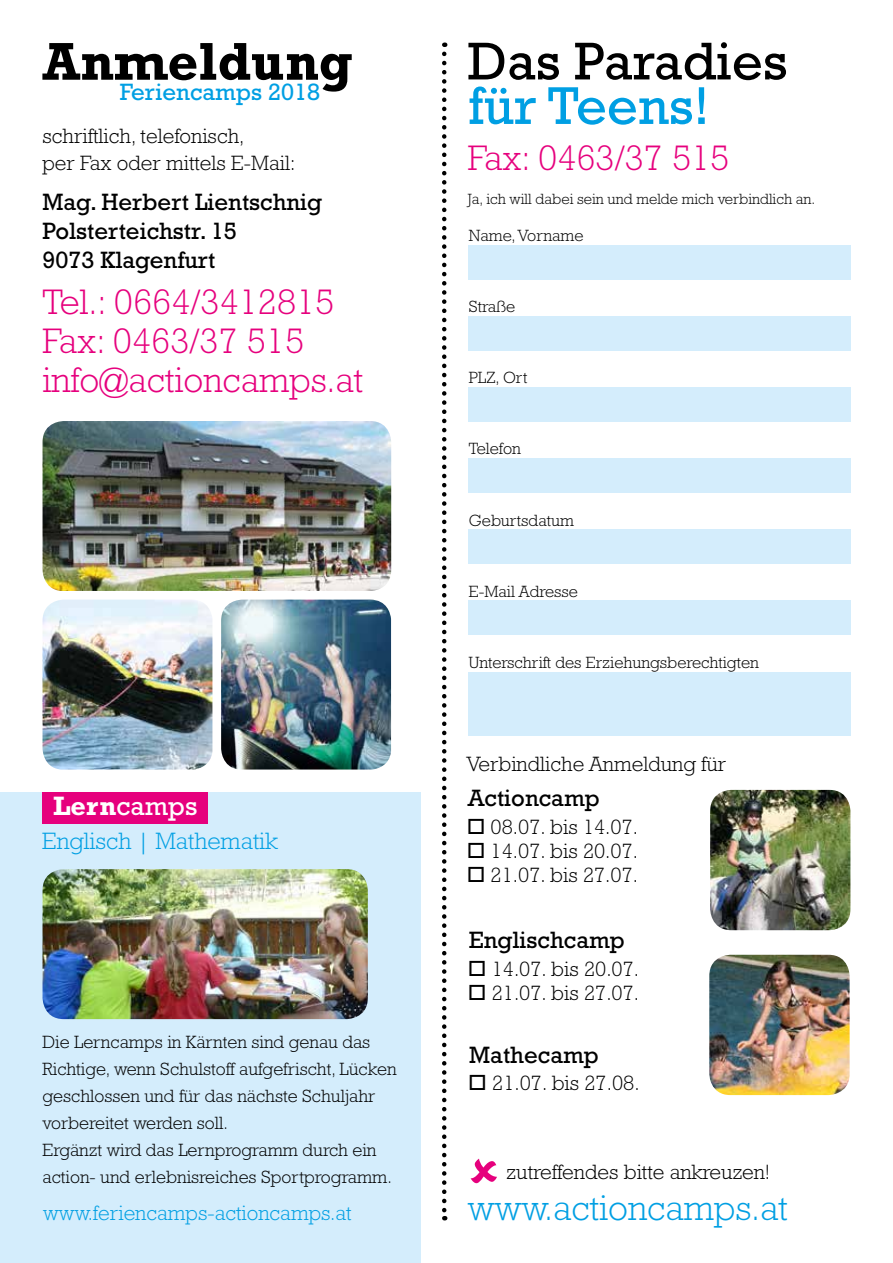
<style>
.page{position:relative;width:893px;height:1263px;background:#fff}
.page>*{position:absolute;margin:0;border:0;box-sizing:border-box;transform-origin:0 0}
.t1{font:54px "Rockwell Std";color:#000}
.t2{font:700 54px "Rockwell Std";color:#000}
.t3{font:54px "Rockwell Std";color:#009fe3}
.t4{font:300 36px/39px "Rockwell Std";color:#e6007d}
.t5{font:300 36px "Rockwell Std";color:#009fe3}
.t6{font:27px "Rockwell Std";color:#fff}
.t7{font:24px/28.8px "Rockwell Std";color:#000}
.t8{font:300 24px "Rockwell Std";color:#009fe3}
.t9{font:24px "Rockwell Std";color:#009fe3}
.t10{font:300 21px/27px "Rockwell Std";color:#000}
.t11{font:300 21px "Rockwell Std";color:#009fe3}
.t12{font:300 18px/27px "Rockwell Std";color:#000}
.t13{font:300 16.5px "Rockwell Std";color:#000}
.t14{font:300 15px "Rockwell Std";color:#000}
.s1{font-weight:700}
</style>
<div class="page">
<div style="left:0;top:792px;width:420px;height:471px;background:#d4edfc"></div>
<svg style="left:442px;top:54px;width:4px;height:1166px"></svg>
<div style="left:468px;top:245px;width:382px;height:34px;background:#d4edfc"></div>
<div style="left:468px;top:316px;width:382px;height:34px;background:#d4edfc"></div>
<div style="left:468px;top:387px;width:382px;height:34px;background:#d4edfc"></div>
<div style="left:468px;top:459px;width:382px;height:34px;background:#d4edfc"></div>
<div style="left:468px;top:530px;width:382px;height:34px;background:#d4edfc"></div>
<div style="left:468px;top:601px;width:382px;height:34px;background:#d4edfc"></div>
<div style="left:468px;top:672px;width:382px;height:64px;background:#d4edfc"></div>
<img style="left:710px;top:790px;width:140px;height:140px">
<img style="left:709px;top:955px;width:141px;height:140px">
<div style="left:43px;top:792px;width:165px;height:31px;background:#e6007d"></div>
<img style="left:43px;top:421px;width:348px;height:170px">
<img style="left:43px;top:869px;width:325px;height:150px">
<img style="left:43px;top:600px;width:169px;height:169px">
<img style="left:221px;top:600px;width:170px;height:169px">
<h1 class="t2" style="left:43px;top:30px;width:311px">Anmeldung</h1>
<h3 class="t9" style="left:120px;top:78px;width:202px">Feriencamps 2018</h3>
<p class="t10" style="left:43px;top:122px;width:254px">schriftlich, telefonisch,<br>per Fax oder mittels E-Mail:</p>
<h3 class="t7" style="left:43px;top:188px;width:281px">Mag. Herbert Lientschnig<br>Polsterteichstr. 15<br>9073 Klagenfurt</h3>
<h2 class="t4" style="left:43px;top:283px;width:322px">Tel.: 0664/3412815<br>Fax: 0463/37 515 info@actioncamps.at</h2>
<h3 class="t6" style="left:53px;top:790px;width:146px"><span class="s1">Lern</span>camps</h3>
<h3 class="t8" style="left:42px;top:827px;width:237px">Englisch | Mathematik</h3>
<p class="t12" style="left:43px;top:1028px;width:356px">Die Lerncamps in Kärnten sind genau das Richtige, wenn Schulstoff aufgefrischt, Lücken geschlossen und für das nächste Schuljahr vorbereitet werden soll.<br>Ergänzt wird das Lernprogramm durch ein action- und erlebnisreiches Sportprogramm.</p>
<p class="t11" style="left:43px;top:1201px;width:310px">www.feriencamps-actioncamps.at</p>
<h1 class="t1" style="left:468px;top:30px;width:321px">Das Paradies</h1>
<h1 class="t3" style="left:468px;top:74px;width:243px">für Teens!</h1>
<h2 class="t4" style="left:468px;top:138px;width:263px">Fax: 0463/37 515</h2>
<p class="t14" style="left:468px;top:190px;width:349px">Ja, ich will dabei sein und melde mich verbindlich an.</p>
<p class="t13" style="left:469px;top:226px;width:116px">Name, Vorname</p>
<p class="t13" style="left:469px;top:297px;width:48px">Straße</p>
<p class="t13" style="left:469px;top:368px;width:60px">PLZ, Ort</p>
<p class="t13" style="left:469px;top:439px;width:54px">Telefon</p>
<p class="t13" style="left:469px;top:510px;width:107px">Geburtsdatum</p>
<p class="t13" style="left:469px;top:582px;width:111px">E-Mail Adresse</p>
<p class="t13" style="left:469px;top:653px;width:292px">Unterschrift des Erziehungsberechtigten</p>
<p class="t10" style="left:467px;top:750px;width:261px">Verbindliche Anmeldung für</p>
<h3 class="t7" style="left:468px;top:783px;width:134px">Actioncamp</h3>
<p class="t10" style="left:467px;top:813px;width:173px">□ 08.07. bis 14.07.</p>
<p class="t10" style="left:467px;top:837px;width:173px">□ 14.07. bis 20.07.</p>
<p class="t10" style="left:467px;top:861px;width:173px">□ 21.07. bis 27.07.</p>
<h3 class="t7" style="left:469px;top:926px;width:158px">Englischcamp</h3>
<p class="t10" style="left:468px;top:955px;width:173px">□ 14.07. bis 20.07.</p>
<p class="t10" style="left:468px;top:979px;width:173px">□ 21.07. bis 27.07.</p>
<h3 class="t7" style="left:469px;top:1040px;width:131px">Mathecamp</h3>
<p class="t10" style="left:468px;top:1069px;width:173px">□ 21.07. bis 27.08.</p>
<p class="t10" style="left:506px;top:1158px;width:265px">zutreffendes bitte ankreuzen!</p>
<h2 class="t5" style="left:468px;top:1187px;width:322px">www.actioncamps.at</h2>
</div>
